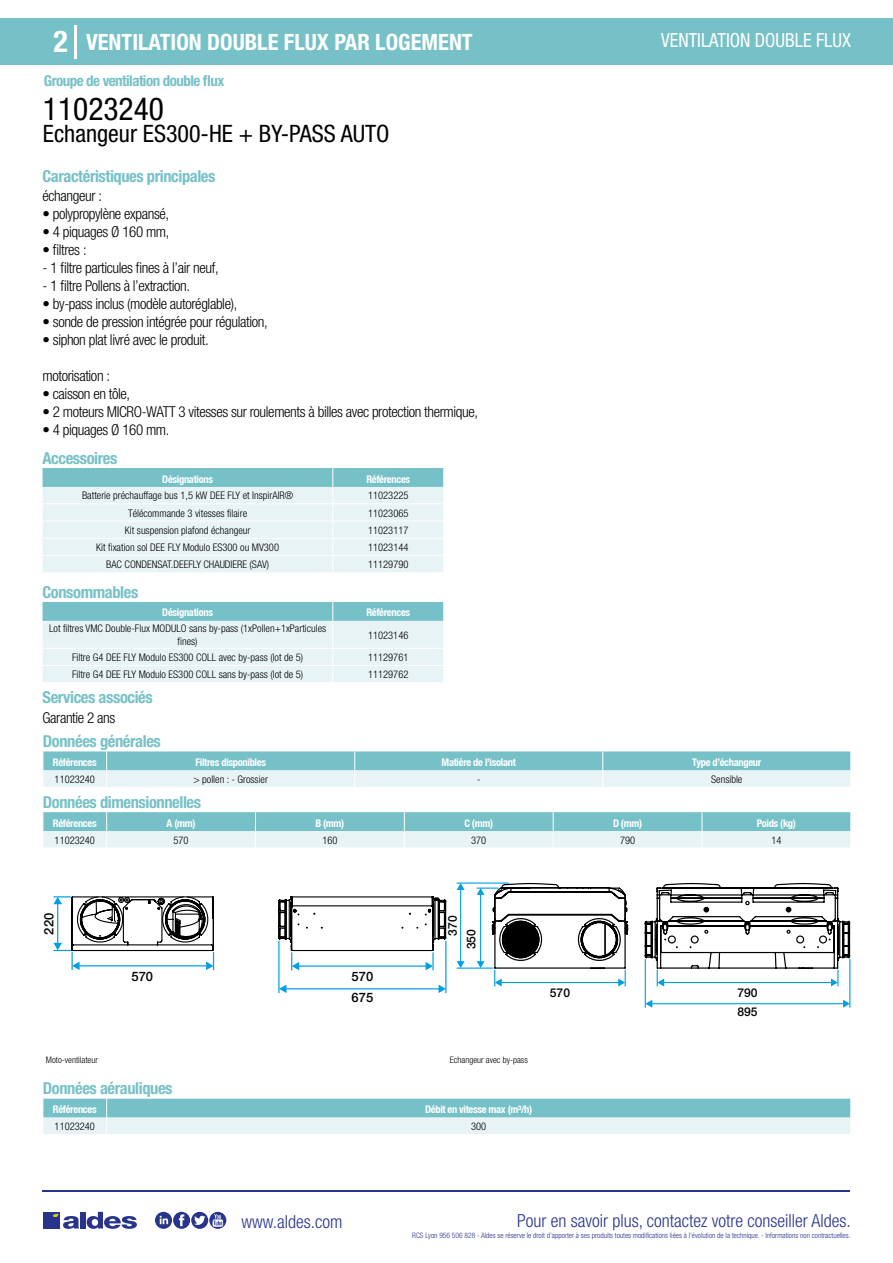
<style>
.page{position:relative;width:893px;height:1263px;background:#fff}
.page>*{position:absolute;margin:0;border:0;box-sizing:border-box;transform-origin:0 0}
.t1{font:condensed 31.5px "Helvetica Neue LT Std";color:#000}
.t2{font:700 condensed 30px "Helvetica Neue LT Std";color:#fff}
.t3{font:condensed 24px "Helvetica Neue LT Std";color:#000}
.t4{font:700 condensed 22.5px "Helvetica Neue LT Std";color:#fff}
.t5{font:condensed 19.5px "Helvetica Neue LT Std";color:#fff;scale:.95 1}
.t6{font:300 condensed 18px "Helvetica Neue";color:#28348b}
.t7{font:700 condensed 16.5px "Helvetica Neue LT Std";letter-spacing:-.025em;color:#76c1c7}
.t8{font:300 condensed 15px "Helvetica Neue LT Std";letter-spacing:-.025em;color:#000}
.t9{font:700 condensed 15px "Helvetica Neue LT Std";letter-spacing:-.035em;color:#76c1c7}
.t10{font:500 13.05px/21.1px "Helvetica Neue";color:#000}
.t11{font:500 12.15px/19.6px "Helvetica Neue";color:#000}
.t12{font:300 condensed 10.5px/12.6px "Helvetica Neue";color:#000;text-align:center}
.t13{font:700 condensed 10.5px "Helvetica Neue";letter-spacing:-.03em;color:#fff}
.t14{font:300 condensed 9px "Helvetica Neue";color:#000}
.t15{font:300 condensed 7.5px "Helvetica Neue";color:#28348b}
</style>
<div class="page">
<div style="left:0;top:18px;width:893px;height:46px;background:#76c1c7"></div>
<hr style="left:74px;top:25px;width:2px;height:33px;background:#fff">
<hr style="left:43px;top:1190px;width:807px;height:1px;background:#28348b">
<svg style="left:155px;top:1212px;width:71px;height:17px"></svg>
<div style="left:43px;top:1212px;width:17px;height:16px;background:#28348b"></div>
<div style="left:80px;top:1212px;width:6px;height:16px;background:#28348b"></div>
<svg style="left:87px;top:1212px;width:50px;height:17px"></svg>
<svg style="left:53px;top:1213px;width:26px;height:16px"></svg>
<svg style="left:43px;top:468px;width:401px;height:104px;background:#d4eaed"></svg>
<svg style="left:43px;top:602px;width:401px;height:80px;background:#cde7ea"></svg>
<svg style="left:43px;top:751px;width:808px;height:36px;background:#add9dd"></svg>
<svg style="left:43px;top:812px;width:808px;height:36px;background:#add9dd"></svg>
<svg style="left:53px;top:896px;width:393px;height:98px"></svg>
<hr style="left:480px;top:894px;width:1px;height:68px;background:#009fe3">
<svg style="left:477px;top:961px;width:8px;height:6px"></svg>
<svg style="left:477px;top:889px;width:8px;height:6px"></svg>
<hr style="left:460px;top:889px;width:1px;height:73px;background:#009fe3">
<svg style="left:457px;top:961px;width:8px;height:6px"></svg>
<svg style="left:457px;top:884px;width:8px;height:6px"></svg>
<svg style="left:491px;top:883px;width:359px;height:103px"></svg>
<hr style="left:645px;top:959px;width:1px;height:49px;background:#009fe3">
<hr style="left:849px;top:959px;width:1px;height:49px;background:#009fe3">
<hr style="left:651px;top:1003px;width:193px;height:1px;background:#009fe3">
<svg style="left:645px;top:1000px;width:7px;height:8px"></svg>
<svg style="left:843px;top:1000px;width:7px;height:8px"></svg>
<hr style="left:457px;top:967px;width:36px;height:2px;background:#009fe3">
<hr style="left:457px;top:882px;width:52px;height:2px;background:#009fe3">
<hr style="left:477px;top:887px;width:22px;height:2px;background:#009fe3">
<svg style="left:43px;top:1099px;width:808px;height:35px;background:#acd8dc"></svg>
<h2 class="t2" style="left:54px;top:24px;width:16px">2</h2>
<h3 class="t4" style="left:86px;top:28px;width:388px">VENTILATION DOUBLE FLUX PAR LOGEMENT</h3>
<h3 class="t5" style="left:661px;top:29px;width:201px">VENTILATION DOUBLE FLUX</h3>
<h3 class="t9" style="left:44px;top:71px;width:182px">Groupe de ventilation double flux</h3>
<h1 class="t1" style="left:43px;top:91px;width:122px">11023240</h1>
<h3 class="t3" style="left:43px;top:120px;width:348px">Echangeur ES300-HE + BY-PASS AUTO</h3>
<h3 class="t7" style="left:43px;top:166px;width:174px">Caractéristiques principales</h3>
<h3 class="t8" style="left:43px;top:187px;width:61px">échangeur :</h3>
<h3 class="t8" style="left:43px;top:205px;width:128px">• polypropylène expansé,</h3>
<h3 class="t8" style="left:43px;top:223px;width:128px">• 4 piquages Ø 160 mm,</h3>
<h3 class="t8" style="left:43px;top:241px;width:46px">• filtres :</h3>
<h3 class="t8" style="left:43px;top:259px;width:178px">- 1 filtre particules fines à l’air neuf,</h3>
<h3 class="t8" style="left:43px;top:277px;width:149px">- 1 filtre Pollens à l’extraction.</h3>
<h3 class="t8" style="left:43px;top:295px;width:196px">• by-pass inclus (modèle autoréglable),</h3>
<h3 class="t8" style="left:43px;top:313px;width:227px">• sonde de pression intégrée pour régulation,</h3>
<h3 class="t8" style="left:43px;top:331px;width:168px">• siphon plat livré avec le produit.</h3>
<h3 class="t8" style="left:43px;top:367px;width:69px">motorisation :</h3>
<h3 class="t8" style="left:43px;top:385px;width:89px">• caisson en tôle,</h3>
<h3 class="t8" style="left:43px;top:403px;width:437px">• 2 moteurs MICRO-WATT 3 vitesses sur roulements à billes avec protection thermique,</h3>
<h3 class="t8" style="left:43px;top:421px;width:128px">• 4 piquages Ø 160 mm.</h3>
<h3 class="t7" style="left:43px;top:448px;width:76px">Accessoires</h3>
<p class="t13" style="left:162px;top:472px;width:52px">Désignations</p>
<p class="t13" style="left:366px;top:472px;width:45px">Références</p>
<p class="t12" style="left:82px;top:489px;width:213px">Batterie préchauffage bus 1,5 kW DEE FLY et InspirAIR®</p>
<p class="t12" style="left:368px;top:489px;width:42px">11023225</p>
<p class="t12" style="left:128px;top:506px;width:121px">Télécommande 3 vitesses filaire</p>
<p class="t12" style="left:368px;top:506px;width:42px">11023065</p>
<p class="t12" style="left:125px;top:524px;width:127px">Kit suspension plafond échangeur</p>
<p class="t12" style="left:368px;top:524px;width:42px">11023117</p>
<p class="t12" style="left:96px;top:541px;width:184px">Kit fixation sol DEE FLY Modulo ES300 ou MV300</p>
<p class="t12" style="left:368px;top:541px;width:42px">11023144</p>
<p class="t12" style="left:106px;top:558px;width:165px">BAC CONDENSAT.DEEFLY CHAUDIERE (SAV)</p>
<p class="t12" style="left:368px;top:558px;width:42px">11129790</p>
<h3 class="t7" style="left:43px;top:582px;width:97px">Consommables</h3>
<p class="t13" style="left:162px;top:606px;width:52px">Désignations</p>
<p class="t13" style="left:366px;top:606px;width:45px">Références</p>
<p class="t12" style="left:49px;top:622px;width:279px">Lot filtres VMC Double-Flux MODULO sans by-pass (1xPollen+1xParticules fines)</p>
<p class="t12" style="left:368px;top:628px;width:42px">11023146</p>
<p class="t12" style="left:72px;top:651px;width:233px">Filtre G4 DEE FLY Modulo ES300 COLL avec by-pass (lot de 5)</p>
<p class="t12" style="left:368px;top:651px;width:42px">11129761</p>
<p class="t12" style="left:72px;top:668px;width:233px">Filtre G4 DEE FLY Modulo ES300 COLL sans by-pass (lot de 5)</p>
<p class="t12" style="left:368px;top:668px;width:42px">11129762</p>
<h3 class="t7" style="left:43px;top:688px;width:112px">Services associés</h3>
<h3 class="t8" style="left:43px;top:709px;width:74px">Garantie 2 ans</h3>
<h3 class="t7" style="left:43px;top:731px;width:119px">Données générales</h3>
<p class="t13" style="left:53px;top:756px;width:45px">Références</p>
<p class="t13" style="left:195px;top:756px;width:72px">Filtres disponibles</p>
<p class="t13" style="left:442px;top:756px;width:76px">Matière de l’isolant</p>
<p class="t13" style="left:692px;top:756px;width:71px">Type d’échangeur</p>
<p class="t12" style="left:55px;top:773px;width:42px">11023240</p>
<p class="t12" style="left:193px;top:773px;width:76px">&gt; pollen : - Grossier</p>
<p class="t12" style="left:477px;top:773px;width:5px">-</p>
<p class="t12" style="left:711px;top:773px;width:33px">Sensible</p>
<h3 class="t7" style="left:43px;top:792px;width:160px">Données dimensionnelles</h3>
<p class="t13" style="left:53px;top:816px;width:45px">Références</p>
<p class="t13" style="left:167px;top:816px;width:30px">A (mm)</p>
<p class="t13" style="left:315px;top:816px;width:30px">B (mm)</p>
<p class="t13" style="left:464px;top:816px;width:30px">C (mm)</p>
<p class="t13" style="left:613px;top:816px;width:31px">D (mm)</p>
<p class="t13" style="left:757px;top:816px;width:41px">Poids (kg)</p>
<p class="t12" style="left:55px;top:833px;width:42px">11023240</p>
<p class="t12" style="left:174px;top:833px;width:17px">570</p>
<p class="t12" style="left:322px;top:833px;width:17px">160</p>
<p class="t12" style="left:471px;top:833px;width:17px">370</p>
<p class="t12" style="left:620px;top:833px;width:17px">790</p>
<p class="t12" style="left:771px;top:833px;width:12px">14</p>
<p class="t10" style="left:38px;top:934px;width:23px;rotate:-90deg">220</p>
<p class="t10" style="left:132px;top:966px;width:23px">570</p>
<p class="t10" style="left:352px;top:966px;width:23px">570<br>675</p>
<p class="t11" style="left:443px;top:936px;width:22px;rotate:-90deg">370</p>
<p class="t11" style="left:461px;top:949px;width:22px;rotate:-90deg">350</p>
<p class="t11" style="left:550px;top:982px;width:22px">570</p>
<p class="t14" style="left:46px;top:1055px;width:54px">Moto-ventilateur</p>
<p class="t14" style="left:450px;top:1055px;width:80px">Echangeur avec by-pass</p>
<h3 class="t7" style="left:43px;top:1078px;width:131px">Données aérauliques</h3>
<p class="t13" style="left:53px;top:1103px;width:45px">Références</p>
<p class="t13" style="left:425px;top:1103px;width:109px">Débit en vitesse max (m³/h)</p>
<p class="t12" style="left:55px;top:1120px;width:42px">11023240</p>
<p class="t12" style="left:471px;top:1120px;width:17px">300</p>
<p class="t11" style="left:737px;top:982px;width:22px">790<br>895</p>
<h3 class="t6" style="left:241px;top:1211px;width:102px">www.aldes.com</h3>
<h3 class="t6" style="left:517px;top:1211px;width:335px">Pour en savoir plus, contactez votre conseiller Aldes.</h3>
<p class="t15" style="left:412px;top:1230px;width:440px">RCS Lyon 956 506 828 - Aldes se réserve le droit d’apporter à ses produits toutes modifications liées à l’évolution de la technique. - Informations non contractuelles.</p>
</div>
